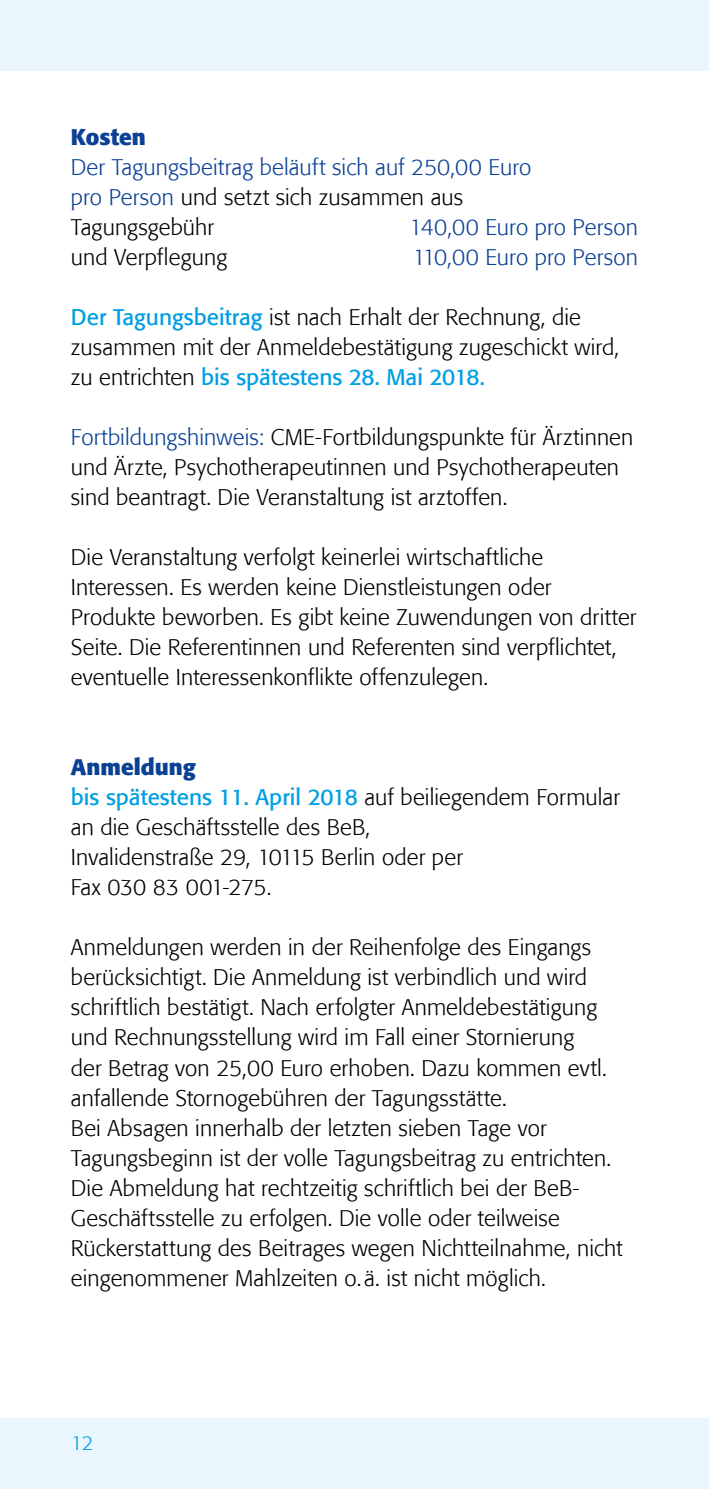
<style>
.page{position:relative;width:709px;height:1489px;background:#fff}
.page>*{position:absolute;margin:0;border:0;box-sizing:border-box;transform-origin:0 0}
.t1{font:300 22.5px/30px "Formata";letter-spacing:.005em;color:#000}
.t2{font:300 22.5px/30px "Formata";letter-spacing:.005em;color:#0b4195}
.t3{font:700 22.5px "Formata";color:#0b4195}
.t4{font:300 20px "Formata";color:#009ee3}
.s1{color:#000}
.s2{font-weight:400;color:#009ee3}
.s3{color:#0b4195}
.s4{font-weight:700;color:#0b4195}
</style>
<div class="page">
<div style="left:0;top:1417px;width:709px;height:71px;background:#eaf6fe"></div>
<div style="left:0;top:0;width:709px;height:71px;background:#eaf6fe"></div>
<p class="t3" style="left:71px;top:123px;width:77px">Kosten</p>
<p class="t2" style="left:71px;top:152px;width:462px">Der Tagungsbeitrag beläuft sich auf 250,00 Euro pro Person <span class="s1">und setzt sich zusammen aus<br>Tagungsgebühr</span></p>
<p class="t2" style="left:409px;top:212px;width:230px">140,00 Euro pro Person</p>
<p class="t1" style="left:71px;top:242px;width:158px">und Verpflegung</p>
<p class="t2" style="left:412px;top:242px;width:227px">110,00 Euro pro Person</p>
<p class="t1" style="left:71px;top:302px;width:550px"><span class="s2">Der Tagungsbeitrag</span> ist nach Erhalt der Rechnung, die zusammen mit der Anmeldebestätigung zugeschickt wird, zu entrichten <span class="s2">bis spätestens 28. Mai 2018.</span></p>
<p class="t1" style="left:71px;top:422px;width:564px"><span class="s3">Fortbildungshinweis:</span> CME-Fortbildungspunkte für Ärztinnen und Ärzte, Psychotherapeutinnen und Psychotherapeuten sind beantragt. Die Veranstaltung ist arztoffen.</p>
<p class="t1" style="left:71px;top:542px;width:567px">Die Veranstaltung verfolgt keinerlei wirtschaftliche Interessen. Es werden keine Dienstleistungen oder Produkte beworben. Es gibt keine Zuwendungen von dritter Seite. Die Referentinnen und Referenten sind verpflichtet, eventuelle Interessenkonflikte offenzulegen.</p>
<p class="t1" style="left:71px;top:752px;width:550px"><span class="s4">Anmeldung<br></span><span class="s2">bis spätestens 11. April 2018</span> auf beiliegendem Formular an die Geschäftsstelle des BeB,<br>Invalidenstraße 29, 10115 Berlin oder per<br>Fax 030 83 001-275.</p>
<p class="t1" style="left:71px;top:932px;width:553px">Anmeldungen werden in der Reihenfolge des Eingangs berücksichtigt. Die Anmeldung ist verbindlich und wird schriftlich bestätigt. Nach erfolgter Anmeldebestätigung und Rechnungsstellung wird im Fall einer Stornierung<br>der Betrag von 25,00 Euro erhoben. Dazu kommen evtl. anfallende Stornogebühren der Tagungsstätte.<br>Bei Absagen innerhalb der letzten sieben Tage vor Tagungsbeginn ist der volle Tagungsbeitrag zu entrichten.<br>Die Abmeldung hat rechtzeitig schriftlich bei der BeB-Geschäftsstelle zu erfolgen. Die volle oder teilweise Rückerstattung des Beitrages wegen Nichtteilnahme, nicht eingenommener Mahlzeiten o. ä. ist nicht möglich.</p>
<p class="t4" style="left:71px;top:1431px;width:24px">12</p>
</div>
